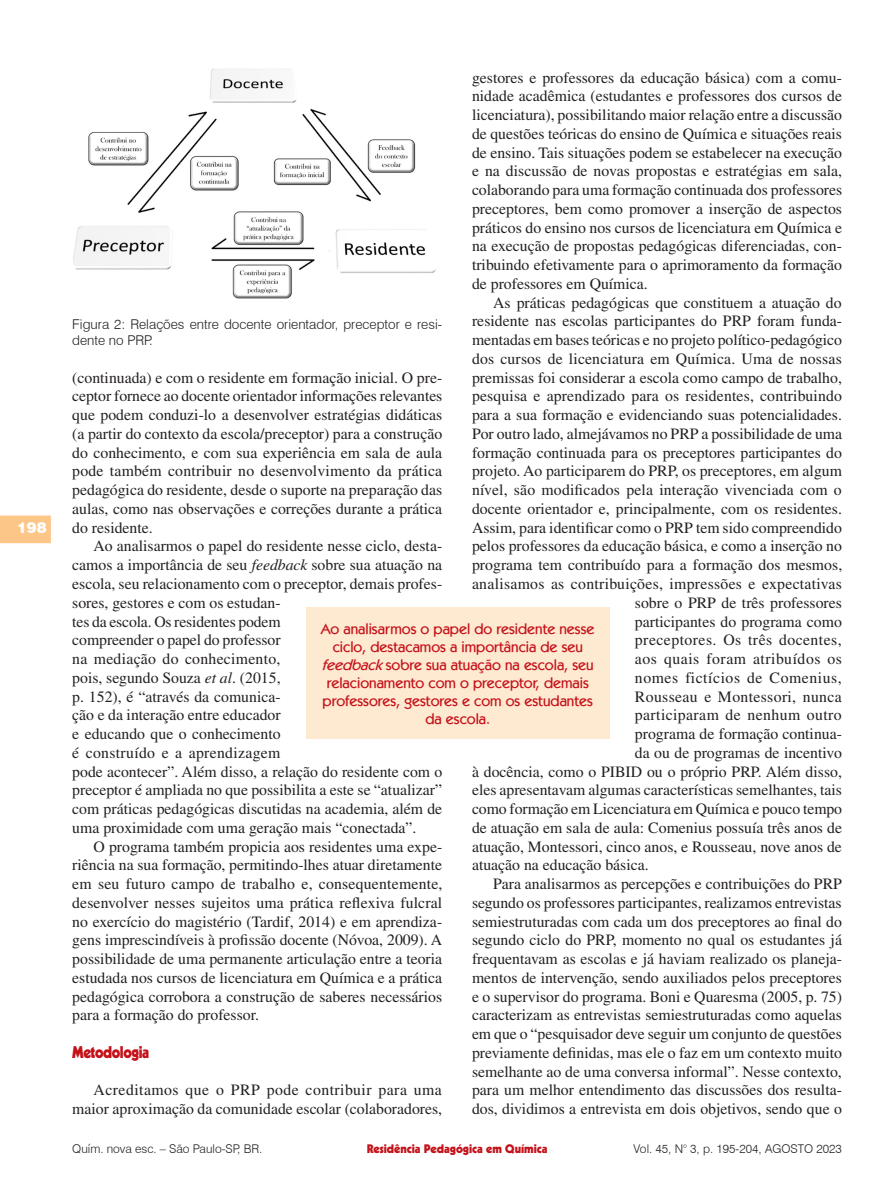
<style>
.page{position:relative;width:893px;height:1191px;background:#fff}
.page>*{position:absolute;margin:0;border:0;box-sizing:border-box;transform-origin:0 0}
.Seção{font:900 16.5px "Kabel LT Std";letter-spacing:-.03em;color:#c4121a;scale:.9 1}
.t1{font:15.75px/18.8px "Times LT Std";color:#231f20;text-align:justify}
.t2{font:15.75px "Times LT Std";letter-spacing:.02em;color:#231f20}
.t3{font:15.75px "Times LT Std";letter-spacing:.035em;color:#231f20}
.t4{font:15.75px "Times LT Std";letter-spacing:.03em;color:#231f20}
.t5{font:15.75px "Times LT Std";letter-spacing:.025em;color:#231f20}
.Olho{font:500 15px/18px "Kabel IT Cby BT";color:#c4121a;text-align:center}
.t6{font:900 15px "Swiss 721 BT";color:#fff}
.Figura{font:300 13.5px/16.2px "Swiss 721 BT";color:#231f20}
.t7{font:300 12px "Swiss 721 BT";color:#231f20}
.t8{font:900 12px "Kabel LT Std";color:#c4121a}
.s1{font-style:italic}
</style>
<div class="page">
<svg style="left:0;top:515px;width:51px;height:28px"></svg>
<img style="left:73px;top:68px;width:363px;height:231px">
<div style="left:306px;top:608px;width:303px;height:131px;background:#fee9d1"></div>
<p class="t6" style="left:17px;top:518px;width:31px">198</p>
<p class="t1" style="left:472px;top:68px;width:372px">gestores e professores da educação básica) com a comu&shy;nidade acadêmica (estudantes e professores dos cursos de licenciatura), possibilitando maior relação entre a discussão de questões teóricas do ensino de Química e situações reais de ensino. Tais situações podem se estabelecer na execução e na discussão de novas propostas e estratégias em sala, colaborando para uma formação continuada dos professores preceptores, bem como promover a inserção de aspectos práticos do ensino nos cursos de licenciatura em Química e na execução de propostas pedagógicas diferenciadas, con&shy;tribuindo efetivamente para o aprimoramento da formação de professores em Química.</p>
<p class="t1" style="left:493px;top:293px;width:350px">As práticas pedagógicas que constituem a atuação do</p>
<p class="t1" style="left:472px;top:312px;width:371px">residente nas escolas participantes do PRP foram funda-</p>
<p class="t1" style="left:472px;top:330px;width:372px">mentadas em bases teóricas e no projeto político-pedagógico</p>
<p class="t1" style="left:472px;top:349px;width:371px">dos cursos de licenciatura em Química. Uma de nossas</p>
<p class="t1" style="left:472px;top:368px;width:371px">premissas foi considerar a escola como campo de trabalho,</p>
<p class="t1" style="left:472px;top:387px;width:371px">pesquisa e aprendizado para os residentes, contribuindo</p>
<p class="t1" style="left:472px;top:405px;width:371px">para a sua formação e evidenciando suas potencialidades.</p>
<p class="t1" style="left:472px;top:424px;width:372px">Por outro lado, almejávamos no PRP a possibilidade de uma</p>
<p class="t1" style="left:472px;top:443px;width:371px">formação continuada para os preceptores participantes do</p>
<p class="t1" style="left:472px;top:462px;width:371px">projeto. Ao participarem do PRP, os preceptores, em algum</p>
<p class="t1" style="left:472px;top:480px;width:371px">nível, são modificados pela interação vivenciada com o</p>
<p class="t1" style="left:472px;top:499px;width:372px">docente orientador e, principalmente, com os residentes.</p>
<p class="t1" style="left:472px;top:518px;width:371px">Assim, para identificar como o PRP tem sido compreendido</p>
<p class="t1" style="left:472px;top:537px;width:371px">pelos professores da educação básica, e como a inserção no</p>
<p class="t1" style="left:472px;top:555px;width:372px">programa tem contribuído para a formação dos mesmos,</p>
<p class="t2" style="left:472px;top:575px;width:371px">analisamos as contribuições, impressões e expectativas</p>
<p class="t1" style="left:635px;top:593px;width:208px">sobre o PRP de três professores</p>
<p class="t1" style="left:635px;top:612px;width:208px">participantes do programa como</p>
<p class="t4" style="left:635px;top:631px;width:208px">preceptores. Os três docentes,</p>
<p class="t3" style="left:635px;top:650px;width:209px">aos quais foram atribuídos os</p>
<p class="t3" style="left:635px;top:668px;width:208px">nomes fictícios de Comenius,</p>
<p class="t2" style="left:635px;top:687px;width:208px">Rousseau e Montessori, nunca</p>
<p class="t5" style="left:635px;top:706px;width:208px">participaram de nenhum outro</p>
<p class="t1" style="left:635px;top:724px;width:208px">programa de formação continua-</p>
<p class="t1" style="left:635px;top:743px;width:208px">da ou de programas de incentivo</p>
<p class="t1" style="left:472px;top:762px;width:371px">à docência, como o PIBID ou o próprio PRP. Além disso,</p>
<p class="t1" style="left:472px;top:780px;width:371px">eles apresentavam algumas características semelhantes, tais</p>
<p class="t1" style="left:472px;top:799px;width:372px">como formação em Licenciatura em Química e pouco tempo</p>
<p class="t1" style="left:472px;top:818px;width:371px">de atuação em sala de aula: Comenius possuía três anos de</p>
<p class="t1" style="left:472px;top:837px;width:371px">atuação, Montessori, cinco anos, e Rousseau, nove anos de</p>
<p class="t1" style="left:472px;top:855px;width:178px">atuação na educação básica.</p>
<p class="t1" style="left:472px;top:874px;width:371px;text-indent:21px">Para analisarmos as percepções e contribuições do PRP segundo os professores participantes, realizamos entrevistas semiestruturadas com cada um dos preceptores ao final do segundo ciclo do PRP, momento no qual os estudantes já frequentavam as escolas e já haviam realizado os planeja&shy;mentos de intervenção, sendo auxiliados pelos preceptores e o supervisor do programa. Boni e Quaresma (2005, p. 75) caracterizam as entrevistas semiestruturadas como aquelas em que o “pesquisador deve seguir um conjunto de questões previamente definidas, mas ele o faz em um contexto muito semelhante ao de uma conversa informal”. Nesse contexto, para um melhor entendimento das discussões dos resulta&shy;dos, dividimos a entrevista em dois objetivos, sendo que o</p>
<p class="Figura" style="left:72px;top:316px;width:371px">Figura 2: Relações entre docente orientador, preceptor e resi&shy;dente no PRP.</p>
<p class="t1" style="left:72px;top:368px;width:372px">(continuada) e com o residente em formação inicial. O pre&shy;ceptor fornece ao docente orientador informações relevantes que podem conduzi-lo a desenvolver estratégias didáticas (a partir do contexto da escola/preceptor) para a construção do conhecimento, e com sua experiência em sala de aula pode também contribuir no desenvolvimento da prática pedagógica do residente, desde o suporte na preparação das aulas, como nas observações e correções durante a prática do residente.</p>
<p class="t1" style="left:72px;top:537px;width:371px;text-align:left;text-indent:21px">Ao analisarmos o papel do residente nesse ciclo, desta&shy;camos a importância de seu <span class="s1">feedback</span> sobre sua atuação na escola, seu relacionamento com o preceptor, demais profes&shy;sores, gestores e com os estudan-<br>tes da escola. Os residentes podem<br>compreender o papel do professor<br>na mediação do conhecimento,<br>pois, segundo Souza <span class="s1">et al</span>. (2015,<br>p. 152), é “através da comunica-<br>ção e da interação entre educador<br>e educando que o conhecimento<br>é construído e a aprendizagem<br>pode acontecer”. Além disso, a relação do residente com o preceptor é ampliada no que possibilita a este se “atualizar” com práticas pedagógicas discutidas na academia, além de uma proximidade com uma geração mais “conectada”.</p>
<p class="t1" style="left:72px;top:837px;width:372px;text-indent:21px">O programa também propicia aos residentes uma expe&shy;riência na sua formação, permitindo-lhes atuar diretamente em seu futuro campo de trabalho e, consequentemente, desenvolver nesses sujeitos uma prática reflexiva fulcral no exercício do magistério (Tardif, 2014) e em aprendiza&shy;gens imprescindíveis à profissão docente (Nóvoa, 2009). A possibilidade de uma permanente articulação entre a teoria estudada nos cursos de licenciatura em Química e a prática pedagógica corrobora a construção de saberes necessários para a formação do professor.</p>
<p class="Seção" style="left:72px;top:1041px;width:87px">Metodologia</p>
<p class="t1" style="left:72px;top:1080px;width:371px;text-align:right">Acreditamos que o PRP pode contribuir para uma maior aproximação da comunidade escolar (colaboradores,</p>
<p class="Olho" style="left:321px;top:619px;width:275px">Ao analisarmos o papel do residente nesse ciclo, destacamos a importância de seu <span class="s1">feedback</span>sobre sua atuação na escola, seu relacionamento com o preceptor, demais professores, gestores e com os estudantes da escola.</p>
<p class="t8" style="left:367px;top:1141px;width:182px">Residência Pedagógica em Química</p>
<p class="t7" style="left:72px;top:1141px;width:192px">Quím. nova esc. – São Paulo-SP, BR.</p>
<p class="t7" style="left:634px;top:1141px;width:210px">Vol. 45, N° 3, p. 195-204, AGOSTO 2023</p>
</div>
